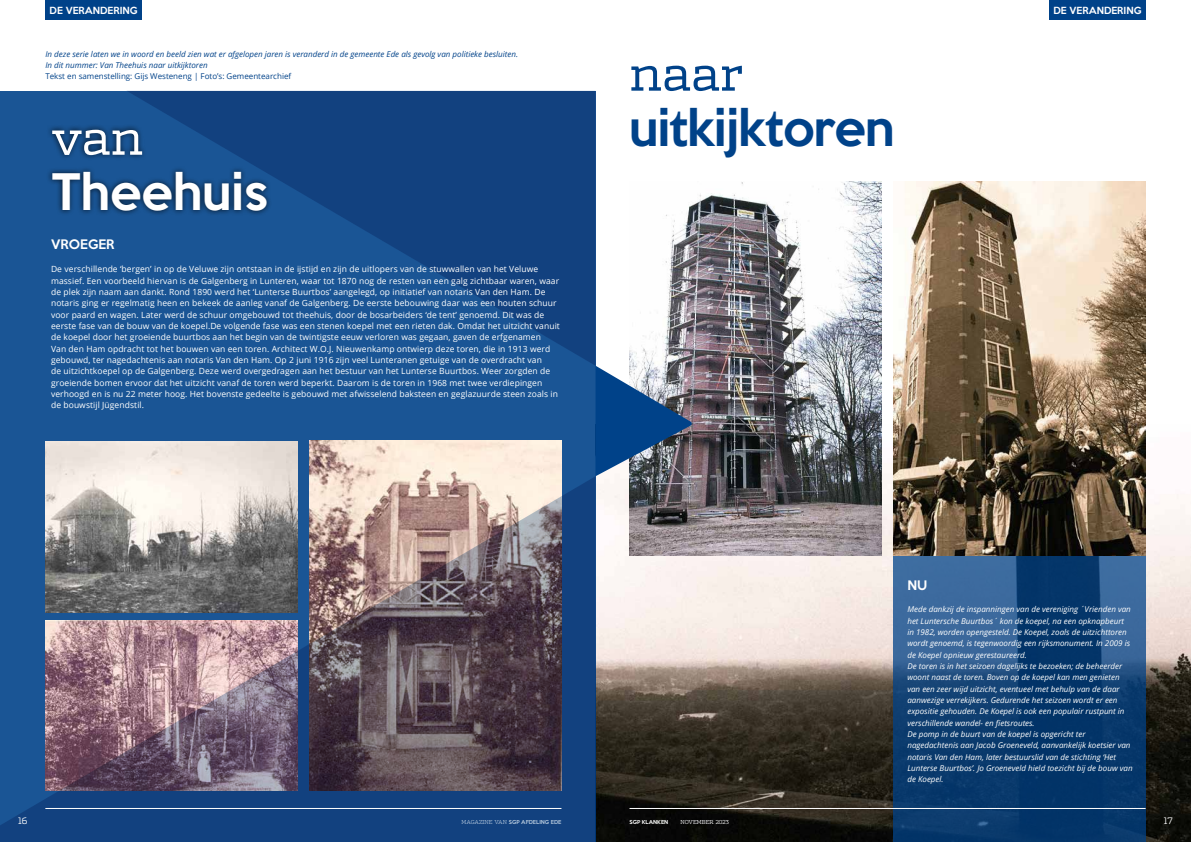
<style>
.page{position:relative;width:1191px;height:842px;background:#fff}
.page>*{position:absolute;margin:0;border:0;box-sizing:border-box;transform-origin:0 0}
.t1{font:300 52px "Dispatch";color:#004289}
.t2{font:300 52px "Dispatch";color:#fff}
.t3{font:500 46px "Keep Calm";letter-spacing:-.02em;color:#004289}
.t4{font:500 46px "Keep Calm";color:#fff}
.t5{font:500 12px "Keep Calm";letter-spacing:.005em;color:#fff}
.t6{font:500 9px "Keep Calm";color:#fff}
.t7{font:300 9px "Dispatch";color:#fff}
.t8{font:8.5px/11.3px "Open Sans";letter-spacing:.01em;color:#fff}
.t9{font:italic 8px/11.3px "Open Sans";color:#fff}
.t10{font:italic 8px/11.3px "Open Sans";color:#004289}
.t11{font:8px "Open Sans";color:#004289}
.t12{font:300 5.5px "Dispatch";color:#fff}
.t13{font:500 5px "Keep Calm";color:#fff}
.s1{font-family:"Dispatch";font-weight:300;font-size:5.5px}
</style>
<div class="page">
<img style="left:595px;top:424px;width:596px;height:418px">
<div style="left:0;top:91px;width:595px;height:751px;background:#1a5595"></div>
<img style="left:45px;top:441px;width:253px;height:35px">
<img style="left:309px;top:440px;width:252px;height:36px">
<svg style="left:128px;top:91px;width:467px;height:274px;fill:#12417f"></svg>
<img style="left:629px;top:181px;width:253px;height:375px">
<svg style="left:893px;top:556px;width:252px;height:286px;background:#154578"></svg>
<div style="left:46px;top:124px;width:226px;height:93px;background:#000;opacity:.75"></div>
<div style="left:1049px;top:0;width:96px;height:20px;background:#004289"></div>
<svg style="left:595px;top:366px;width:97px;height:110px;background:#4a6b92"></svg>
<div style="left:45px;top:0;width:97px;height:20px;background:#004289"></div>
<svg style="left:0;top:476px;width:595px;height:366px;background:#68697e"></svg>
<img style="left:893px;top:181px;width:252px;height:375px">
<hr style="left:629px;top:808px;width:516px;height:1px;background:#fff">
<hr style="left:45px;top:808px;width:516px;height:1px;background:#fff">
<p class="t6" style="left:50px;top:2px;width:89px">DE VERANDERING</p>
<p class="t10" style="left:45px;top:48px;width:474px">In deze serie laten we in woord en beeld zien wat er afgelopen jaren is veranderd in de gemeente Ede als gevolg van politieke besluiten.<br>In dit nummer: Van Theehuis naar uitkijktoren</p>
<p class="t11" style="left:45px;top:71px;width:247px">Tekst en samenstelling: Gijs Westeneng | Foto’s: Gemeentearchief</p>
<h1 class="t2" style="left:51px;top:102px;width:94px">van</h1>
<h2 class="t4" style="left:51px;top:152px;width:218px">Theehuis</h2>
<h3 class="t5" style="left:51px;top:234px;width:65px">VROEGER</h3>
<p class="t8" style="left:51px;top:263px;width:510px">De verschillende ‘bergen’ in op de Veluwe zijn ontstaan in de ijstijd en zijn de uitlopers van de stuwwallen van het Veluwe massief. Een voorbeeld hiervan is de Galgenberg in Lunteren, waar tot 1870 nog de resten van een galg zichtbaar waren, waar de plek zijn naam aan dankt. Rond 1890 werd het ‘Lunterse Buurtbos’ aangelegd, op initiatief van notaris Van den Ham. De notaris ging er regelmatig heen en bekeek de aanleg vanaf de Galgenberg. De eerste bebouwing daar was een houten schuur voor paard en wagen. Later werd de schuur omgebouwd tot theehuis, door de bosarbeiders ‘de tent’ genoemd. Dit was de eerste fase van de bouw van de koepel.De volgende fase was een stenen koepel met een rieten dak. Omdat het uitzicht vanuit de koepel door het groeiende buurtbos aan het begin van de twintigste eeuw verloren was gegaan, gaven de erfgenamen<br>Van den Ham opdracht tot het bouwen van een toren. Architect W.O.J. Nieuwenkamp ontwierp deze toren, die in 1913 werd gebouwd, ter nagedachtenis aan notaris Van den Ham. Op 2 juni 1916 zijn veel Lunteranen getuige van de overdracht van<br>de uitzichtkoepel op de Galgenberg. Deze werd overgedragen aan het bestuur van het Lunterse Buurtbos. Weer zorgden de groeiende bomen ervoor dat het uitzicht vanaf de toren werd beperkt. Daarom is de toren in 1968 met twee verdiepingen verhoogd en is nu 22 meter hoog. Het bovenste gedeelte is gebouwd met afwisselend baksteen en geglazuurde steen zoals in de bouwstijl Jügendstil.</p>
<h1 class="t1" style="left:629px;top:38px;width:116px">naar</h1>
<h2 class="t3" style="left:629px;top:88px;width:266px">uitkijktoren</h2>
<p class="t6" style="left:1053px;top:2px;width:89px">DE VERANDERING</p>
<h3 class="t5" style="left:907px;top:574px;width:21px">NU</h3>
<p class="t9" style="left:907px;top:604px;width:227px">Mede dankzij de inspanningen van de vereniging ´Vrienden van het Luntersche Buurtbos´ kon de koepel, na een opknapbeurt in 1982, worden opengesteld. De Koepel, zoals de uitzichttoren wordt genoemd, is tegenwoordig een rijksmonument. In 2009 is de Koepel opnieuw gerestaureerd.<br>De toren is in het seizoen dagelijks te bezoeken; de beheerder woont naast de toren. Boven op de koepel kan men genieten van een zeer wijd uitzicht, eventueel met behulp van de daar aanwezige verrekijkers. Gedurende het seizoen wordt er een expositie gehouden. De Koepel is ook een populair rustpunt in verschillende wandel- en fietsroutes.<br>De pomp in de buurt van de koepel is opgericht ter nagedachtenis aan Jacob Groeneveld, aanvankelijk koetsier van notaris Van den Ham, later bestuurslid van de stichting ‘Het Lunterse Buurtbos’. Jo Groeneveld hield toezicht bij de bouw van de Koepel.</p>
<p class="t7" style="left:18px;top:815px;width:11px">16</p>
<p class="t13" style="left:629px;top:818px;width:40px">SGP KLANKEN</p>
<p class="t12" style="left:680px;top:819px;width:50px">NOVEMBER 2023</p>
<p class="t7" style="left:1163px;top:815px;width:10px">17</p>
<p class="t13" style="left:461px;top:818px;width:101px"><span class="s1">MAGAZINE VAN</span> SGP AFDELING EDE</p>
</div>
